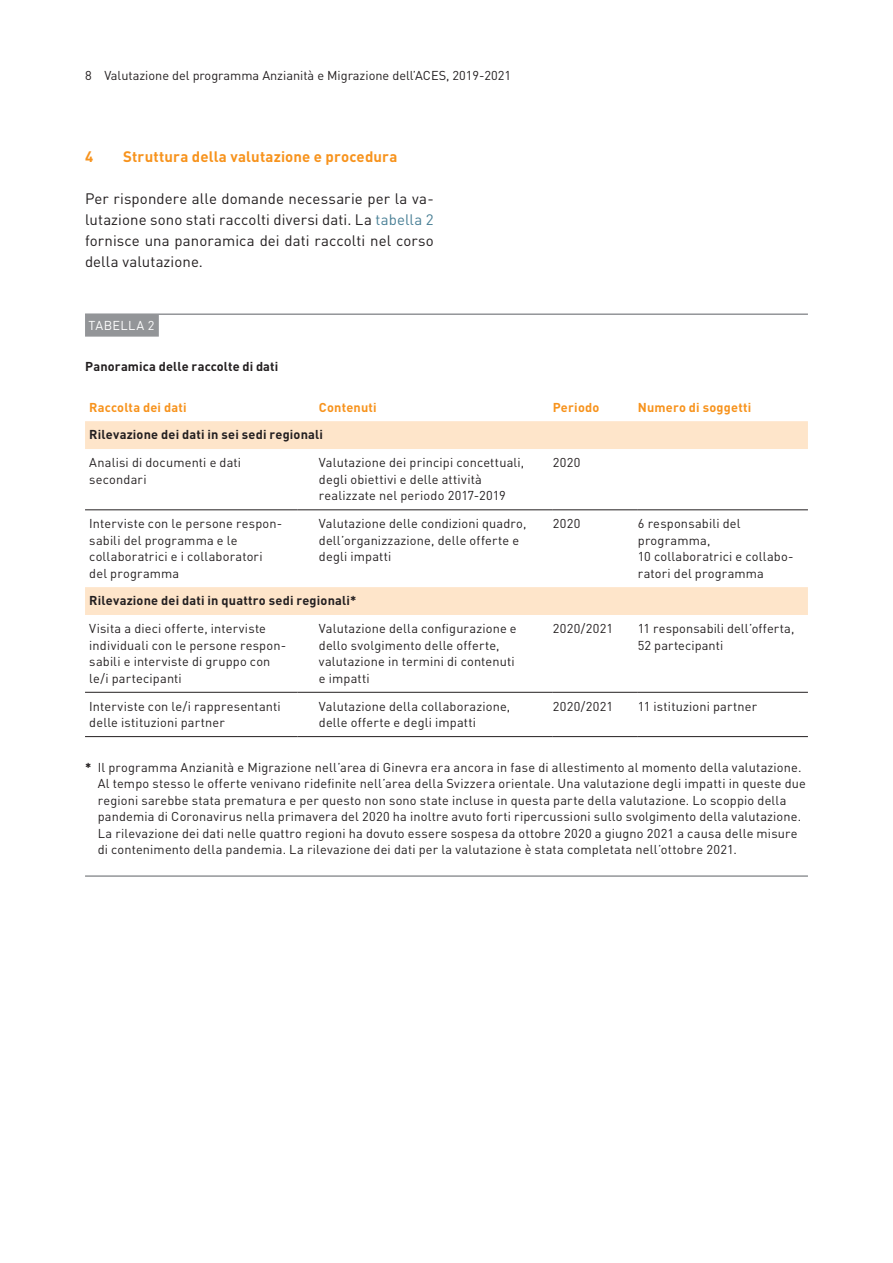
<style>
.page{position:relative;width:893px;height:1263px;background:#fff}
.page>*{position:absolute;margin:0;border:0;box-sizing:border-box;transform-origin:0 0}
.t1{font:15px/21px "DIN Pro";letter-spacing:.005em;color:#231f20;text-align:justify}
.t2{font:700 15px "DIN Pro";letter-spacing:.01em;color:#f7931d}
.t3{font:12.75px/16.5px "DIN Pro";letter-spacing:.015em;color:#231f20}
.t4{font:700 12.75px "DIN Pro";letter-spacing:.015em;color:#231f20}
.t5{font:700 12.75px "DIN Pro";letter-spacing:.015em;color:#f7931d}
.t6{font:12.75px "DIN Pro";letter-spacing:.03em;color:#fff}
.s1{color:#4a8096}
.s2{font-weight:700}
</style>
<div class="page">
<hr style="left:85px;top:313px;width:723px;height:2px;background:#939598">
<div style="left:85px;top:314px;width:74px;height:23px;background:#939598"></div>
<svg style="left:85px;top:421px;width:723px;height:194px"></svg>
<hr style="left:85px;top:510px;width:213px;height:1px;background:#231f20">
<hr style="left:298px;top:510px;width:255px;height:1px;background:#231f20">
<hr style="left:553px;top:510px;width:85px;height:1px;background:#231f20">
<hr style="left:638px;top:510px;width:170px;height:1px;background:#231f20">
<hr style="left:85px;top:692px;width:213px;height:1px;background:#231f20">
<hr style="left:298px;top:692px;width:255px;height:1px;background:#231f20">
<hr style="left:553px;top:692px;width:85px;height:1px;background:#231f20">
<hr style="left:638px;top:692px;width:170px;height:1px;background:#231f20">
<hr style="left:85px;top:736px;width:213px;height:1px;background:#231f20">
<hr style="left:298px;top:736px;width:255px;height:1px;background:#231f20">
<hr style="left:553px;top:736px;width:85px;height:1px;background:#231f20">
<hr style="left:638px;top:736px;width:170px;height:1px;background:#231f20">
<hr style="left:85px;top:875px;width:723px;height:2px;background:#939598">
<p class="t3" style="left:85px;top:66px;width:428px">8 Valutazione del programma Anzianità e Migrazione dell’ACES, 2019-2021</p>
<p class="t2" style="left:85px;top:146px;width:10px">4</p>
<p class="t2" style="left:123px;top:146px;width:276px">Struttura della valutazione e procedura</p>
<p class="t1" style="left:85px;top:187px;width:350px">Per rispondere alle domande necessarie per la va&shy;lutazione sono stati raccolti diversi dati. La <span class="s1">tabella 2 </span>fornisce una panoramica dei dati raccolti nel corso della valutazione.</p>
<p class="t6" style="left:89px;top:317px;width:67px">TABELLA 2</p>
<p class="t4" style="left:85px;top:358px;width:195px">Panoramica delle raccolte di dati</p>
<p class="t5" style="left:89px;top:398px;width:99px">Raccolta dei dati</p>
<p class="t5" style="left:319px;top:398px;width:59px">Contenuti</p>
<p class="t5" style="left:553px;top:398px;width:48px">Periodo</p>
<p class="t5" style="left:638px;top:398px;width:115px">Numero di soggetti</p>
<p class="t4" style="left:89px;top:426px;width:235px">Rilevazione dei dati in sei sedi regionali</p>
<p class="t3" style="left:89px;top:454px;width:153px">Analisi di documenti e dati secondari</p>
<p class="t3" style="left:319px;top:454px;width:207px">Valutazione dei principi concettuali, degli obiettivi e delle attività realizzate nel periodo 2017-2019</p>
<p class="t3" style="left:553px;top:454px;width:29px">2020</p>
<p class="t3" style="left:89px;top:515px;width:195px">Interviste con le persone respon&shy;sabili del programma e le collaboratrici e i collaboratori del programma</p>
<p class="t3" style="left:319px;top:515px;width:209px">Valutazione delle condizioni quadro, dell’organizzazione, delle offerte e degli impatti</p>
<p class="t3" style="left:553px;top:515px;width:29px">2020</p>
<p class="t3" style="left:638px;top:515px;width:157px">6 responsabili del programma,<br>10 collaboratrici e collabo&shy;ratori del programma</p>
<p class="t4" style="left:89px;top:592px;width:269px">Rilevazione dei dati in quattro sedi regionali*</p>
<p class="t3" style="left:89px;top:620px;width:198px">Visita a dieci offerte, interviste individuali con le persone respon&shy;sabili e interviste di gruppo con le/i partecipanti</p>
<p class="t3" style="left:319px;top:620px;width:199px">Valutazione della configurazione e dello svolgimento delle offerte, valutazione in termini di contenuti e impatti</p>
<p class="t3" style="left:553px;top:620px;width:62px">2020/2021</p>
<p class="t3" style="left:638px;top:620px;width:158px">11 responsabili dell’offerta,<br>52 partecipanti</p>
<p class="t3" style="left:89px;top:697px;width:193px">Interviste con le/i rappresentanti delle istituzioni partner</p>
<p class="t3" style="left:319px;top:697px;width:193px">Valutazione della collaborazione, delle offerte e degli impatti</p>
<p class="t3" style="left:553px;top:697px;width:62px">2020/2021</p>
<p class="t3" style="left:638px;top:697px;width:121px">11 istituzioni partner</p>
<p class="t3" style="left:98px;top:758px;width:710px;text-indent:-13px"><span class="s2">*</span> Il programma Anzianità e Migrazione nell’area di Ginevra era ancora in fase di allestimento al momento della valutazione.<br>Al tempo stesso le offerte venivano ridefinite nell’area della Svizzera orientale. Una valutazione degli impatti in queste due regioni sarebbe stata prematura e per questo non sono state incluse in questa parte della valutazione. Lo scoppio della pandemia di Coronavirus nella primavera del 2020 ha inoltre avuto forti ripercussioni sullo svolgimento della valutazione.<br>La rilevazione dei dati nelle quattro regioni ha dovuto essere sospesa da ottobre 2020 a giugno 2021 a causa delle misure di contenimento della pandemia. La rilevazione dei dati per la valutazione è stata completata nell’ottobre 2021.</p>
</div>
